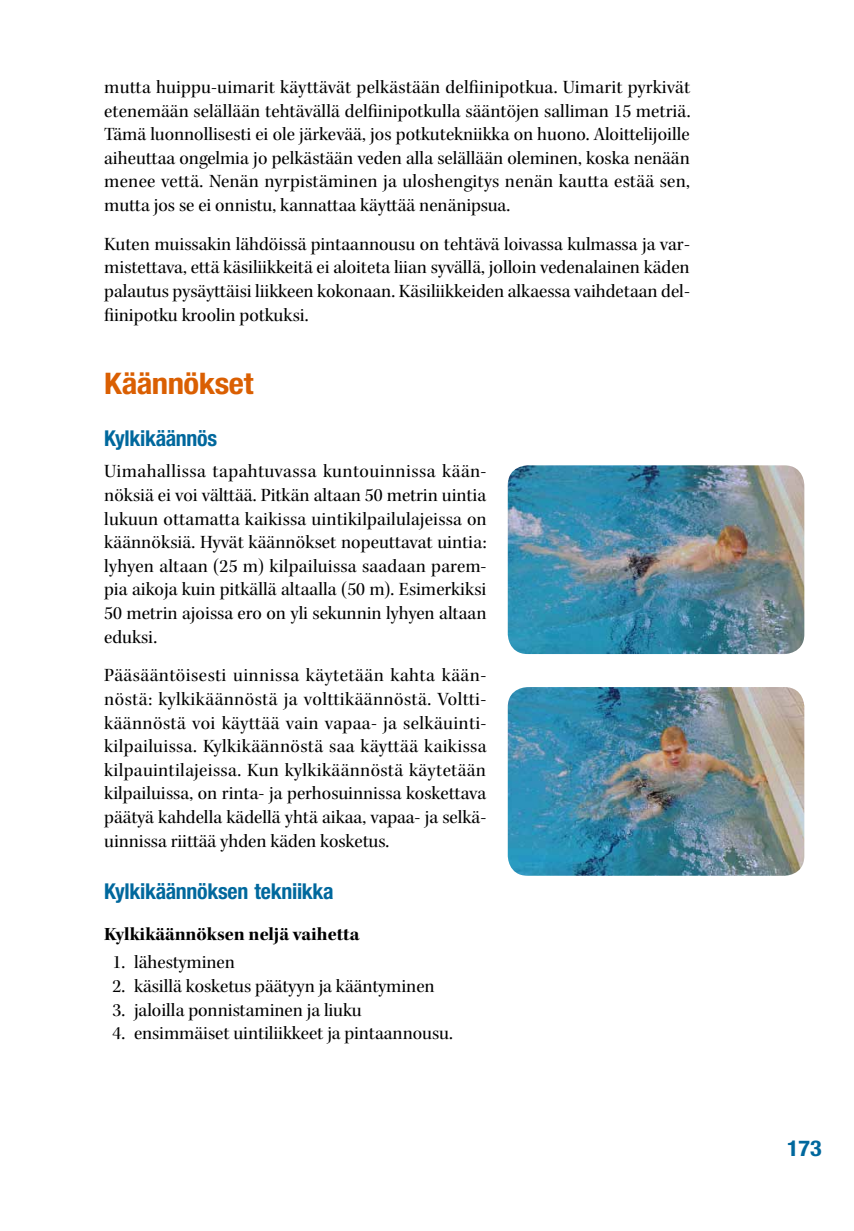
<style>
.page{position:relative;width:854px;height:1231px;background:#fff}
.page>*{position:absolute;margin:0;border:0;box-sizing:border-box;transform-origin:0 0}
.t1{font:700 condensed 29.75px "Helvetica Neue LT Std";letter-spacing:-.015em;color:#da5f02;scale:1.1 1}
.t2{font:700 condensed 21.88px "Helvetica Neue LT Std";letter-spacing:-.015em;color:#00689d}
.t3{font:700 condensed 21.88px "Helvetica Neue LT Std";letter-spacing:-.015em;color:#00689d;scale:1.1 1}
.t4{font:19.25px/23.6px "Kepler Std Scn Subh";color:#000;text-align:justify;scale:1.1 1}
.t5{font:19.25px "Kepler Std Bold Scn Subh";color:#000;scale:1.1 1}
</style>
<div class="page">
<img style="left:507px;top:465px;width:297px;height:189px">
<img style="left:507px;top:687px;width:297px;height:188px">
<p class="t4" style="left:104px;top:75px;width:534px">mutta huippu-uimarit käyttävät pelkästään delfiinipotkua. Uimarit pyrkivät etenemään selällään tehtävällä delfiinipotkulla sääntöjen salliman 15 metriä.<br>Tämä luonnollisesti ei ole järkevää, jos potkutekniikka on huono. Aloittelijoille aiheuttaa ongelmia jo pelkästään veden alla selällään oleminen, koska nenään menee vettä. Nenän nyrpistäminen ja uloshengitys nenän kautta estää sen, mutta jos se ei onnistu, kannattaa käyttää nenänipsua.</p>
<p class="t4" style="left:104px;top:232px;width:534px">Kuten muissakin lähdöissä pintaannousu on tehtävä loivassa kulmassa ja var&shy;mistettava, että käsiliikkeitä ei aloiteta liian syvällä, jolloin vedenalainen käden palautus pysäyttäisi liikkeen kokonaan. Käsiliikkeiden alkaessa vaihdetaan del&shy;fiinipotku kroolin potkuksi.</p>
<h1 class="t1" style="left:104px;top:366px;width:137px">Käännökset</h1>
<p class="t2" style="left:104px;top:425px;width:114px">Kylkikäännös</p>
<p class="t4" style="left:104px;top:460px;width:349px">Uimahallissa tapahtuvassa kuntouinnissa kään&shy;nöksiä ei voi välttää. Pitkän altaan 50 metrin uintia lukuun ottamatta kaikissa uintikilpailulajeissa on käännöksiä. Hyvät käännökset nopeuttavat uintia: lyhyen altaan (25 m) kilpailuissa saadaan parem&shy;pia aikoja kuin pitkällä altaalla (50 m). Esimerkiksi 50 metrin ajoissa ero on yli sekunnin lyhyen altaan eduksi.</p>
<p class="t4" style="left:104px;top:663px;width:349px">Pääsääntöisesti uinnissa käytetään kahta kään&shy;nöstä: kylkikäännöstä ja volttikäännöstä. Voltti&shy;käännöstä voi käyttää vain vapaa- ja selkäuinti&shy;kilpailuissa. Kylkikäännöstä saa käyttää kaikissa kilpauintilajeissa. Kun kylkikäännöstä käytetään kilpailuissa, on rinta- ja perhosuinnissa koskettava päätyä kahdella kädellä yhtä aikaa, vapaa- ja selkä&shy;uinnissa riittää yhden käden kosketus.</p>
<p class="t2" style="left:104px;top:877px;width:231px">Kylkikäännöksen tekniikka</p>
<p class="t5" style="left:104px;top:922px;width:233px">Kylkikäännöksen neljä vaihetta</p>
<p class="t4" style="left:113px;top:950px;width:113px">1. lähestyminen</p>
<p class="t4" style="left:113px;top:974px;width:294px">2. käsillä kosketus päätyyn ja kääntyminen</p>
<p class="t4" style="left:113px;top:997px;width:228px">3. jaloilla ponnistaminen ja liuku</p>
<p class="t4" style="left:113px;top:1021px;width:311px">4. ensimmäiset uintiliikkeet ja pintaannousu.</p>
<p class="t3" style="left:786px;top:1135px;width:33px">173</p>
</div>
